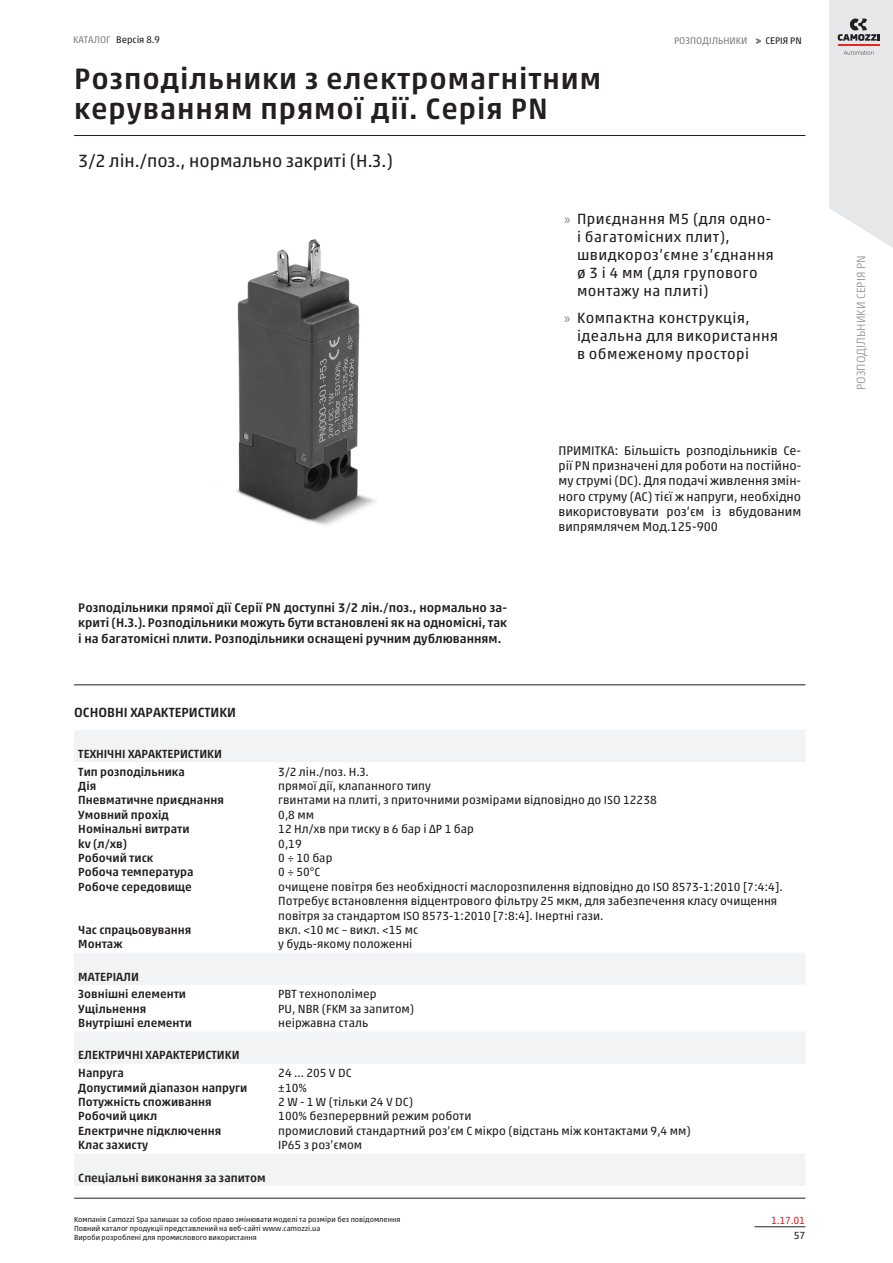
<style>
.page{position:relative;width:893px;height:1263px;background:#fff}
.page>*{position:absolute;margin:0;border:0;box-sizing:border-box;transform-origin:0 0}
.overtureTitle_value{font:500 30px/30px "Akko W1 G";letter-spacing:.03em;color:#231f20}
.overtureSubtitle_val{font:18px "Akko W1 G";color:#231f20}
.t1{font:15px/18px "Akko W1 G";letter-spacing:.03em;color:#231f20}
.sectionTitle_value{font:500 13.5px "Akko W1 G";color:#231f20}
.normal_value{font:12.75px/15.3px "Akko W1 G";color:#231f20;text-align:justify}
.normalBold_value{font:500 12.75px/15.3px "Akko W1 G";color:#231f20;text-align:justify}
.properties_value{font:12px/14.4px "Akko W1 G";color:#231f20}
.properties_name{font:500 12px/14.4px "Akko W1 G";color:#231f20}
.t2{font:300 12px "Akko W1 G";color:#939598}
.secL{font:10.5px "Akko W1 G";color:#e72621}
.t3{font:10.5px "Akko W1 G";color:#231f20}
.t4{font:9.75px "Akko W1 G";color:#808285}
.t5{font:9.75px "Akko W1 G";color:#231f20}
.t6{font:7.5px/9px "Akko W1 G";color:#231f20}
.s1{color:#808285}
.s2{color:#231f20}
.s3{font-family:"Myriad Pro";color:#808285}
</style>
<div class="page">
<svg style="left:829px;top:0;width:64px;height:248px;background:#e3e4e6"></svg>
<hr style="left:838px;top:44px;width:41px;height:2px;background:#e72621">
<hr style="left:754px;top:1226px;width:51px;height:1px;background:#231f20">
<img style="left:236px;top:239px;width:140px;height:286px">
<hr style="left:74px;top:135px;width:731px;height:1px;background:#231f20">
<hr style="left:74px;top:684px;width:731px;height:1px;background:#231f20">
<hr style="left:74px;top:1198px;width:731px;height:1px;background:#231f20">
<svg style="left:74px;top:730px;width:731px;height:456px"></svg>
<p class="t5" style="left:73px;top:33px;width:88px"><span class="s1">КАТАЛОГ</span> Версія 8.9</p>
<p class="t4" style="left:674px;top:33px;width:129px">РОЗПОДІЛЬНИКИ &gt; <span class="s2">СЕРІЯ PN</span></p>
<p class="overtureTitle_value" style="left:74px;top:62px;width:529px">Розподільники з електромагнітним керуванням прямої дії. Серія PN</p>
<p class="overtureSubtitle_val" style="left:78px;top:148px;width:316px">3/2 лін./поз., нормально закриті (Н.З.)</p>
<p class="t1" style="left:577px;top:209px;width:198px;text-indent:-13px"><span class="s3">»</span> Приєднання M5 (для одно&shy;і багатомісних плит), швидкороз’ємне з’єднання ø 3 і 4 мм (для групового монтажу на плиті)</p>
<p class="t1" style="left:577px;top:308px;width:203px;text-indent:-13px"><span class="s3">»</span> Компактна конструкція, ідеальна для використання в обмеженому просторі</p>
<p class="normalBold_value" style="left:78px;top:599px;width:430px">Розподільники прямої дії Серії PN доступні 3/2 лін./поз., нормально за&shy;криті (Н.З.). Розподільники можуть бути встановлені як на одномісні, так і на багатомісні плити. Розподільники оснащені ручним дублюванням.</p>
<p class="sectionTitle_value" style="left:74px;top:703px;width:163px">ОСНОВНІ ХАРАКТЕРИСТИКИ</p>
<p class="normal_value" style="left:558px;top:442px;width:244px">ПРИМІТКА: Більшість розподільників Се&shy;рії PN призначені для роботи на постійно&shy;му струмі (DC). Для подачі живлення змін&shy;ного струму (AC) тієї ж напруги, необхідно використовувати роз’єм із вбудованим випрямлячем Мод.125-900</p>
<p class="properties_name" style="left:78px;top:745px;width:145px">ТЕХНІЧНІ ХАРАКТЕРИСТИКИ</p>
<p class="properties_name" style="left:78px;top:763px;width:147px">Тип розподільника<br>Дія<br>Пневматичне приєднання<br>Умовний прохід<br>Номінальні витрати<br>kv (л/хв)<br>Робочий тиск<br>Робоча температура<br>Робоче середовище</p>
<p class="properties_name" style="left:78px;top:922px;width:114px">Час спрацьовування<br>Монтаж</p>
<p class="properties_value" style="left:278px;top:763px;width:506px">3/2 лін./поз. Н.З.<br>прямої дії, клапанного типу<br>гвинтами на плиті, з приточними розмірами відповідно до ISO 12238<br>0,8 мм<br>12 Нл/хв при тиску в 6 бар і ΔP 1 бар<br>0,19<br>0 ÷ 10 бар<br>0 ÷ 50°C<br>очищене повітря без необхідності маслорозпилення відповідно до ISO 8573-1:2010 [7:4:4].<br>Потребує встановлення відцентрового фільтру 25 мкм, для забезпечення класу очищення повітря за стандартом ISO 8573-1:2010 [7:8:4]. Інертні гази.<br>вкл. &lt;10 мс – викл. &lt;15 мс<br>у будь-якому положенні</p>
<p class="properties_name" style="left:78px;top:968px;width:62px">МАТЕРІАЛИ</p>
<p class="properties_name" style="left:78px;top:986px;width:115px">Зовнішні елементи<br>Ущільнення<br>Внутрішні елементи</p>
<p class="properties_value" style="left:278px;top:986px;width:137px">PBT технополімер<br>PU, NBR (FKM за запитом) неіржавна сталь</p>
<p class="properties_name" style="left:78px;top:1047px;width:163px">ЕЛЕКТРИЧНІ ХАРАКТЕРИСТИКИ</p>
<p class="properties_name" style="left:78px;top:1065px;width:170px">Напруга<br>Допустимий діапазон напруги<br>Потужність споживання<br>Робочий цикл<br>Електричне підключення<br>Клас захисту</p>
<p class="properties_value" style="left:278px;top:1065px;width:414px">24 … 205 V DC<br>±10%<br>2 W - 1 W (тільки 24 V DC)<br>100% безперервний режим роботи<br>промисловий стандартний роз’єм C мікро (відстань між контактами 9,4 мм)<br>IP65 з роз’ємом</p>
<p class="properties_name" style="left:78px;top:1169px;width:189px">Спеціальні виконання за запитом</p>
<p class="t6" style="left:74px;top:1214px;width:328px">Компанія Camozzi Spa залишає за собою право змінювати моделі та розміри без повідомлення<br>Повний каталог продукції представлений на веб-сайті www.camozzi.ua<br>Вироби розроблені для промислового використання</p>
<p class="secL" style="left:771px;top:1212px;width:35px">1.17.01</p>
<p class="t3" style="left:794px;top:1228px;width:13px">57</p>
<p class="t2" style="left:852px;top:390px;width:137px;rotate:-90deg">РОЗПОДІЛЬНИКИ СЕРІЯ PN</p>
</div>
